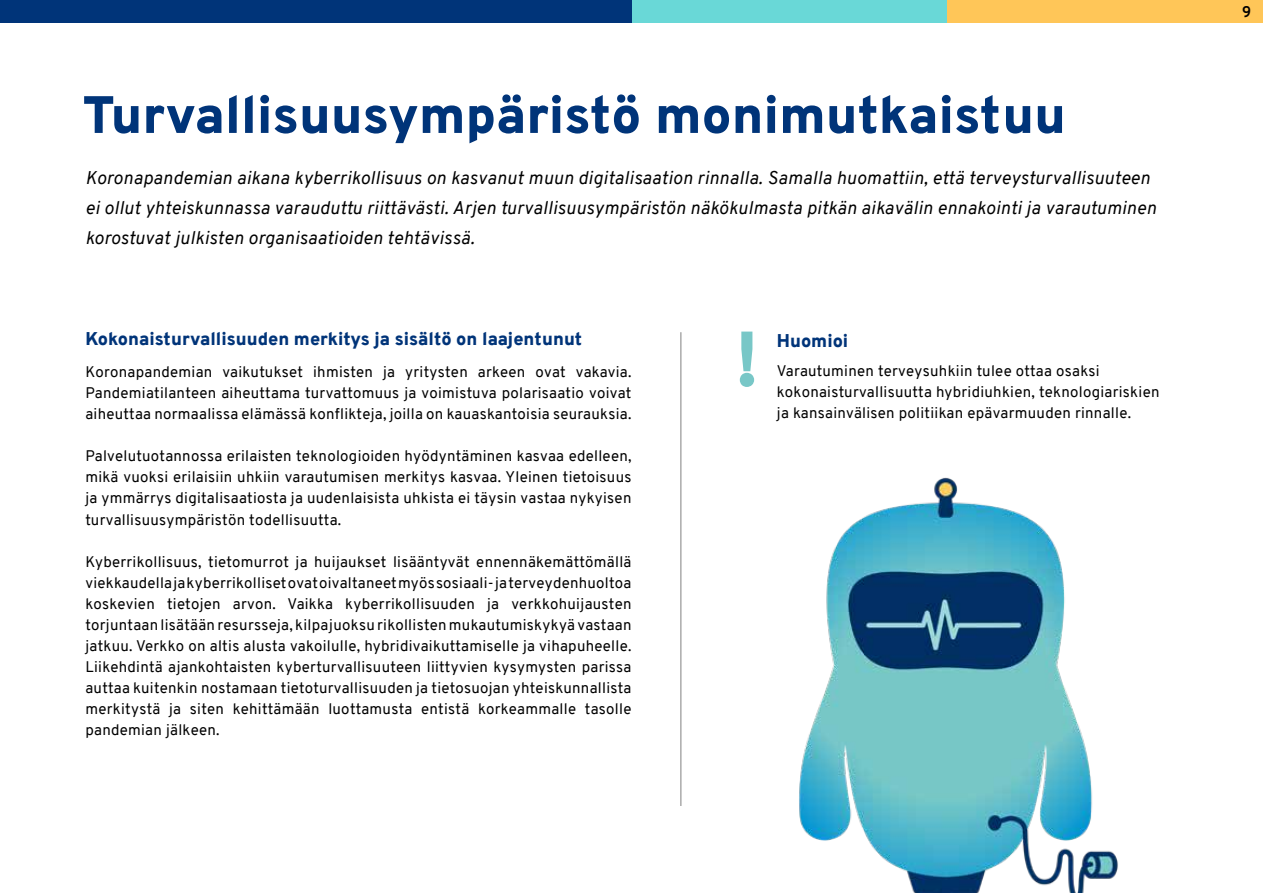
<style>
.page{position:relative;width:1263px;height:893px;background:#fff}
.page>*{position:absolute;margin:0;border:0;box-sizing:border-box;transform-origin:0 0}
.t1{font:900 76.5px "Overpass";color:#78c7c7}
.t2{font:900 52.5px "Overpass";color:#003479}
.t3{font:italic 18px/30px "Overpass";letter-spacing:.02em;color:#000}
.t4{font:900 18px "Overpass";color:#003479}
.t5{font:15px/21px "Overpass";letter-spacing:.02em;color:#000}
.t6{font:700 15px "Overpass";color:#000}
</style>
<div class="page">
<div style="left:947px;top:0;width:316px;height:22px;background:#ffc658"></div>
<div style="left:631px;top:0;width:316px;height:22px;background:#69d8d7"></div>
<div style="left:0;top:0;width:631px;height:22px;background:#003479"></div>
<img style="left:681px;top:344px;width:437px;height:549px">
<hr style="left:680px;top:332px;width:1px;height:474px;background:#808080">
<h2 class="t2" style="left:83px;top:77px;width:985px">Turvallisuusympäristö monimutkaistuu</h2>
<p class="t3" style="left:85px;top:163px;width:1072px">Koronapandemian aikana kyberrikollisuus on kasvanut muun digitalisaation rinnalla. Samalla huomattiin, että terveysturvallisuuteen ei ollut yhteiskunnassa varauduttu riittävästi. Arjen turvallisuusympäristön näkökulmasta pitkän aikavälin ennakointi ja varautuminen korostuvat julkisten organisaatioiden tehtävissä.</p>
<h1 class="t1" style="left:735px;top:305px;width:26px">!</h1>
<p class="t4" style="left:85px;top:326px;width:498px">Kokonaisturvallisuuden merkitys ja sisältö on laajentunut</p>
<p class="t4" style="left:777px;top:327px;width:73px">Huomioi</p>
<p class="t5" style="left:85px;top:362px;width:547px">Koronapandemian vaikutukset ihmisten ja yritysten arkeen ovat vakavia.</p>
<p class="t5" style="left:777px;top:360px;width:384px">Varautuminen terveysuhkiin tulee ottaa osaksi kokonaisturvallisuutta hybridiuhkien, teknologiariskien ja kansainvälisen politiikan epävarmuuden rinnalle.</p>
<p class="t5" style="left:85px;top:383px;width:548px">Pandemiatilanteen aiheuttama turvattomuus ja voimistuva polarisaatio voivat aiheuttaa normaalissa elämässä konflikteja, joilla on kauaskantoisia seurauksia.</p>
<p class="t5" style="left:85px;top:446px;width:548px;text-align:justify">Palvelutuotannossa erilaisten teknologioiden hyödyntäminen kasvaa edelleen, mikä vuoksi erilaisiin uhkiin varautumisen merkitys kasvaa. Yleinen tietoisuus ja ymmärrys digitalisaatiosta ja uudenlaisista uhkista ei täysin vastaa nykyisen turvallisuusympäristön todellisuutta.</p>
<p class="t5" style="left:85px;top:551px;width:548px;text-align:justify">Kyberrikollisuus, tietomurrot ja huijaukset lisääntyvät ennennäkemättömällä viekkaudella ja kyberrikolliset ovat oivaltaneet myös sosiaali- ja terveydenhuoltoa koskevien tietojen arvon. Vaikka kyberrikollisuuden ja verkkohuijausten torjuntaan lisätään resursseja, kilpajuoksu rikollisten mukautumiskykyä vastaan jatkuu. Verkko on altis alusta vakoilulle, hybridivaikuttamiselle ja vihapuheelle.<br>Liikehdintä ajankohtaisten kyberturvallisuuteen liittyvien kysymysten parissa auttaa kuitenkin nostamaan tietoturvallisuuden ja tietosuojan yhteiskunnallista merkitystä ja siten kehittämään luottamusta entistä korkeammalle tasolle pandemian jälkeen.</p>
<p class="t6" style="left:1242px;top:1px;width:11px">9</p>
</div>
